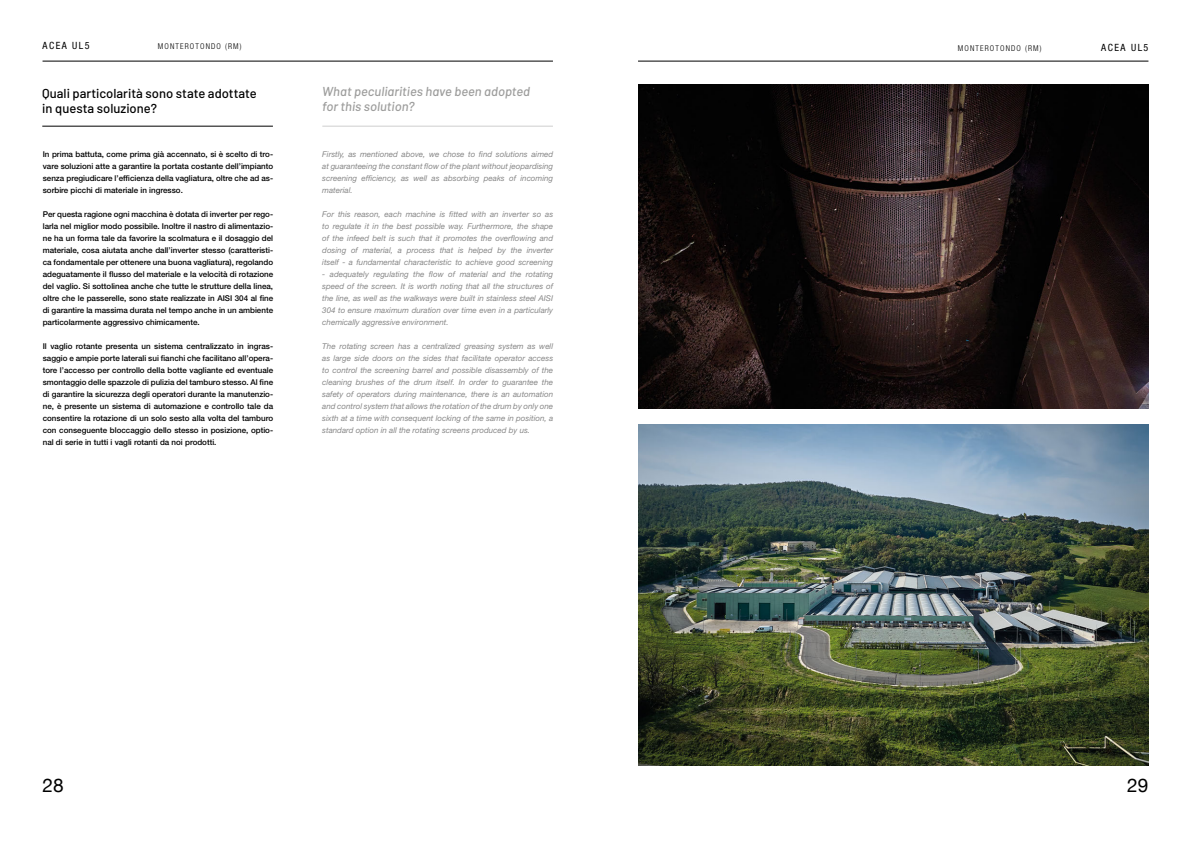
<style>
.page{position:relative;width:1191px;height:842px;background:#fff}
.page>*{position:absolute;margin:0;border:0;box-sizing:border-box;transform-origin:0 0}
.t1{font:19px "Helvetica Neue";color:#000}
.t2{font:500 13px/15.6px "Barlow";color:#000}
.t3{font:italic 500 13px/15.6px "Barlow";color:#9d9d9c}
.t4{font:condensed 10px "Helvetica Neue LT Std";letter-spacing:.15em;color:#000}
.t5{font:500 8px/12px "Helvetica Neue LT Std";color:#000;text-align:justify}
.t6{font:italic 8px/12px "Helvetica Neue LT Std";color:#878787;text-align:justify}
.t7{font:300 condensed 8px "Helvetica Neue LT Std";letter-spacing:.14em;color:#000}
</style>
<div class="page">
<hr style="left:42px;top:126px;width:231px;height:1px;background:#000">
<hr style="left:322px;top:126px;width:231px;height:1px;background:#9d9d9c">
<hr style="left:43px;top:61px;width:510px;height:1px;background:#000">
<hr style="left:638px;top:61px;width:510px;height:1px;background:#000">
<img style="left:638px;top:425px;width:511px;height:340px">
<img style="left:638px;top:85px;width:510px;height:324px">
<p class="t4" style="left:43px;top:40px;width:49px">ACEA UL5</p>
<p class="t7" style="left:158px;top:41px;width:85px">MONTEROTONDO (RM)</p>
<p class="t7" style="left:958px;top:44px;width:85px">MONTEROTONDO (RM)</p>
<p class="t4" style="left:1101px;top:42px;width:49px">ACEA UL5</p>
<h2 class="t2" style="left:42px;top:85px;width:216px">Quali particolarità sono state adottate in questa soluzione?</h2>
<h2 class="t3" style="left:322px;top:83px;width:209px">What peculiarities have been adopted for this solution?</h2>
<p class="t5" style="left:43px;top:148px;width:232px">In prima battuta, come prima già accennato, si è scelto di tro&shy;vare soluzioni atte a garantire la portata costante dell’impianto senza pregiudicare l’efficienza della vagliatura, oltre che ad as&shy;sorbire picchi di materiale in ingresso.</p>
<p class="t5" style="left:43px;top:208px;width:232px">Per questa ragione ogni macchina è dotata di inverter per rego&shy;larla nel miglior modo possibile. Inoltre il nastro di alimentazio&shy;ne ha un forma tale da favorire la scolmatura e il dosaggio del materiale, cosa aiutata anche dall’inverter stesso (caratteristi&shy;ca fondamentale per ottenere una buona vagliatura), regolando adeguatamente il flusso del materiale e la velocità di rotazione del vaglio. Si sottolinea anche che tutte le strutture della linea, oltre che le passerelle, sono state realizzate in AISI 304 al fine di garantire la massima durata nel tempo anche in un ambiente particolarmente aggressivo chimicamente.</p>
<p class="t5" style="left:43px;top:340px;width:232px">Il vaglio rotante presenta un sistema centralizzato in ingras&shy;saggio e ampie porte laterali sui fianchi che facilitano all’opera&shy;tore l’accesso per controllo della botte vagliante ed eventuale smontaggio delle spazzole di pulizia del tamburo stesso. Al fine di garantire la sicurezza degli operatori durante la manutenzio&shy;ne, è presente un sistema di automazione e controllo tale da consentire la rotazione di un solo sesto alla volta del tamburo con conseguente bloccaggio dello stesso in posizione, optio&shy;nal di serie in tutti i vagli rotanti da noi prodotti.</p>
<p class="t6" style="left:322px;top:148px;width:232px">Firstly, as mentioned above, we chose to find solutions aimed at guaranteeing the constant flow of the plant without jeopardising screening efficiency, as well as absorbing peaks of incoming material.</p>
<p class="t6" style="left:322px;top:208px;width:232px">For this reason, each machine is fitted with an inverter so as to regulate it in the best possible way. Furthermore, the shape of the infeed belt is such that it promotes the overflowing and dosing of material, a process that is helped by the inverter itself - a fundamental characteristic to achieve good screening</p>
<p class="t6" style="left:322px;top:268px;width:232px">- adequately regulating the flow of material and the rotating speed of the screen. It is worth noting that all the structures of the line, as well as the walkways were built in stainless steel AISI 304 to ensure maximum duration over time even in a particularly chemically aggressive environment.</p>
<p class="t6" style="left:322px;top:340px;width:232px">The rotating screen has a centralized greasing system as well as large side doors on the sides that facilitate operator access to control the screening barrel and possible disassembly of the cleaning brushes of the drum itself. In order to guarantee the safety of operators during maintenance, there is an automation and control system that allows the rotation of the drum by only one sixth at a time with consequent locking of the same in position, a standard option in all the rotating screens produced by us.</p>
<h1 class="t1" style="left:43px;top:772px;width:23px">28</h1>
<h1 class="t1" style="left:1127px;top:772px;width:23px">29</h1>
</div>
